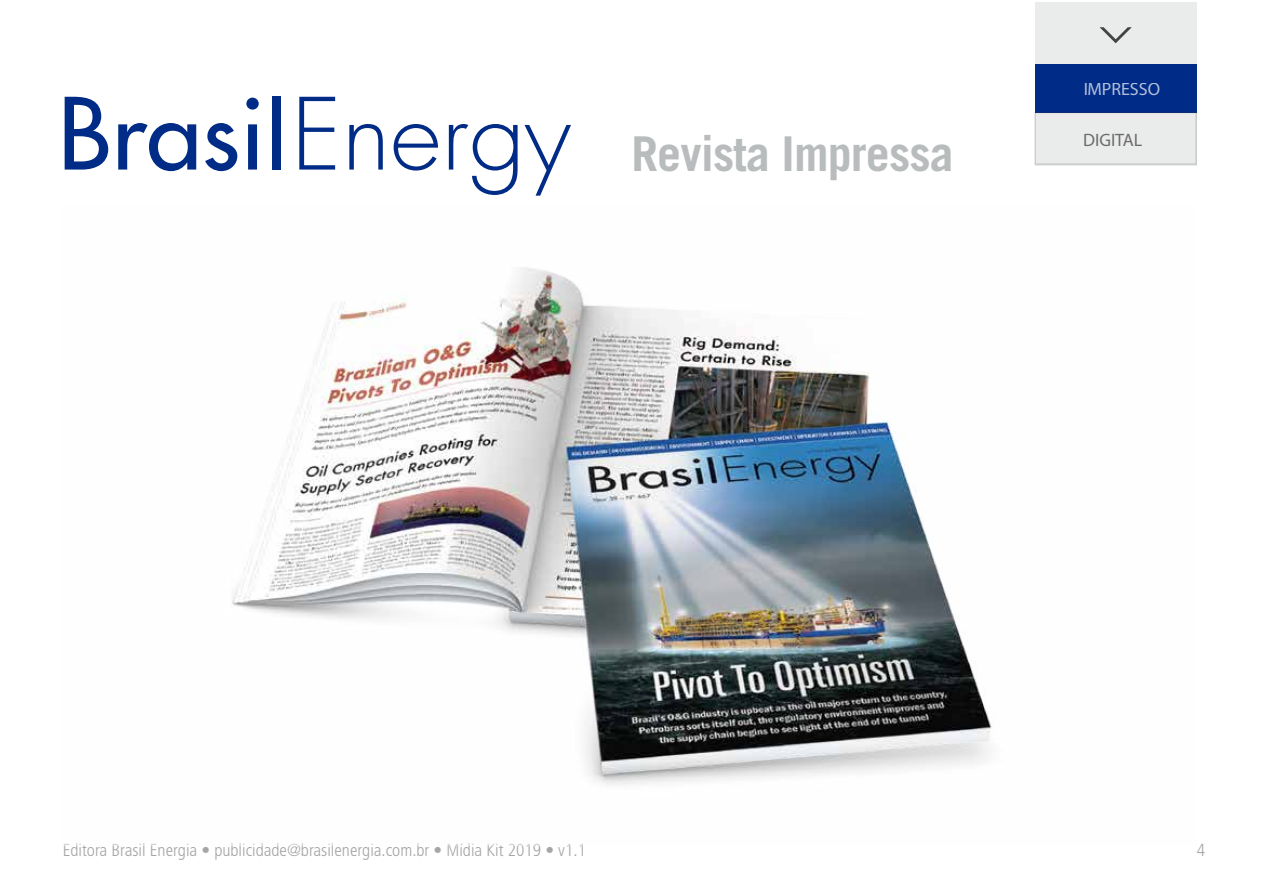
<style>
.page{position:relative;width:1263px;height:893px;background:#fff}
.page>*{position:absolute;margin:0;border:0;box-sizing:border-box;transform-origin:0 0}
.t1{font:700 48px "Trade Gothic LT Std";letter-spacing:-.02em;color:#b9bcbd}
.t2{font:18px "Myriad Pro";color:#fff}
.t3{font:18px "Myriad Pro";color:#6c6d6a}
.t4{font:300 condensed 17.4px "Frutiger LT Std";color:#a5a5a5}
</style>
<div class="page">
<svg style="left:65px;top:97px;width:43px;height:73px"></svg>
<svg style="left:118px;top:123px;width:78px;height:48px"></svg>
<svg style="left:205px;top:123px;width:32px;height:48px"></svg>
<svg style="left:246px;top:98px;width:13px;height:72px"></svg>
<div style="left:272px;top:96px;width:9px;height:74px;background:#002b86"></div>
<svg style="left:299px;top:97px;width:36px;height:73px"></svg>
<svg style="left:349px;top:124px;width:34px;height:46px"></svg>
<svg style="left:394px;top:124px;width:44px;height:47px"></svg>
<svg style="left:449px;top:124px;width:69px;height:71px"></svg>
<svg style="left:524px;top:125px;width:47px;height:71px"></svg>
<div style="left:1035px;top:2px;width:161px;height:164px;background:#eaebeb"></div>
<svg style="left:1099px;top:27px;width:33px;height:16px"></svg>
<div style="left:1035px;top:64px;width:161px;height:49px;background:#002b86"></div>
<img style="left:232px;top:267px;width:760px;height:518px">
<h1 class="t1" style="left:631px;top:125px;width:324px">Revista Impressa</h1>
<p class="t2" style="left:1083px;top:78px;width:79px">IMPRESSO</p>
<p class="t3" style="left:1083px;top:128px;width:61px">DIGITAL</p>
<p class="t4" style="left:63px;top:840px;width:525px">Editora Brasil Energia • publicidade@brasilenergia.com.br • Mídia Kit 2019 • v1.1</p>
<p class="t4" style="left:1197px;top:840px;width:10px">4</p>
</div>
